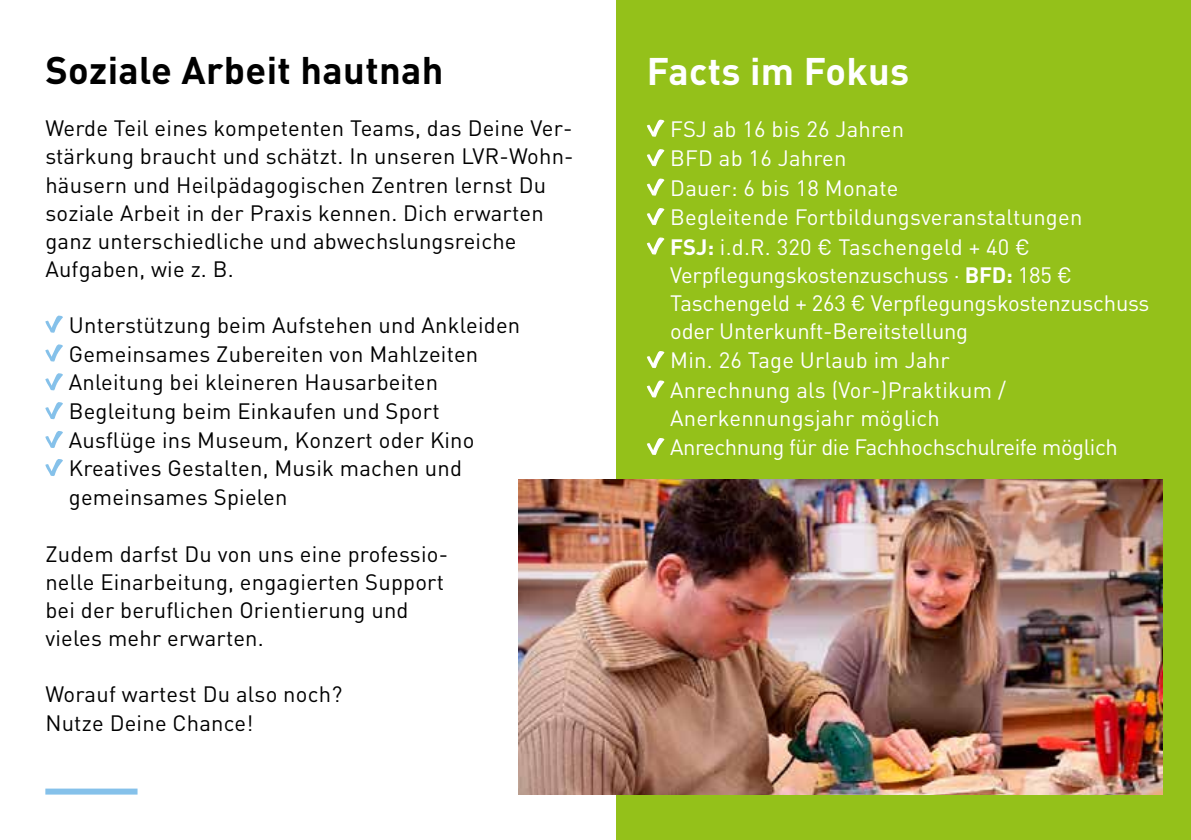
<style>
.page{position:relative;width:1191px;height:840px;background:#fff}
.page>*{position:absolute;margin:0;border:0;box-sizing:border-box;transform-origin:0 0}
.t1{font:700 38px "DIN Pro";letter-spacing:.01em;color:#000}
.t2{font:700 38px "DIN Pro";letter-spacing:.01em;color:#fff}
.t3{font:22px/28px "DIN Pro";letter-spacing:.01em;color:#000}
.t4{font:22px/29px "DIN Pro";letter-spacing:-.01em;color:#fff}
.s1{font-weight:700}
</style>
<div class="page">
<div style="left:617px;top:0;width:574px;height:839px;background:#94c11a"></div>
<svg style="left:45px;top:315px;width:18px;height:17px"></svg>
<svg style="left:45px;top:344px;width:18px;height:17px"></svg>
<svg style="left:45px;top:373px;width:18px;height:17px"></svg>
<svg style="left:45px;top:402px;width:18px;height:17px"></svg>
<svg style="left:45px;top:431px;width:18px;height:17px"></svg>
<svg style="left:45px;top:459px;width:18px;height:17px"></svg>
<img style="left:519px;top:479px;width:643px;height:315px">
<svg style="left:647px;top:120px;width:17px;height:17px"></svg>
<svg style="left:647px;top:149px;width:17px;height:17px"></svg>
<svg style="left:647px;top:178px;width:17px;height:17px"></svg>
<svg style="left:647px;top:208px;width:17px;height:17px"></svg>
<svg style="left:647px;top:237px;width:17px;height:17px"></svg>
<svg style="left:647px;top:351px;width:17px;height:17px"></svg>
<svg style="left:647px;top:380px;width:17px;height:17px"></svg>
<svg style="left:647px;top:438px;width:17px;height:17px"></svg>
<div style="left:45px;top:788px;width:92px;height:6px;background:#85c1ea"></div>
<h1 class="t1" style="left:45px;top:45px;width:400px">Soziale Arbeit hautnah</h1>
<p class="t3" style="left:45px;top:113px;width:530px">Werde Teil eines kompetenten Teams, das Deine Ver&shy;stärkung braucht und schätzt. In unseren LVR-Wohn&shy;häusern und Heilpädagogischen Zentren lernst Du soziale Arbeit in der Praxis kennen. Dich erwarten ganz unterschiedliche und abwechslungsreiche Aufgaben, wie z. B.</p>
<p class="t3" style="left:69px;top:309px;width:453px;line-height:28.6px">Unterstützung beim Aufstehen und Ankleiden Gemeinsames Zubereiten von Mahlzeiten Anleitung bei kleineren Hausarbeiten Begleitung beim Einkaufen und Sport Ausflüge ins Museum, Konzert oder Kino Kreatives Gestalten, Musik machen und gemeinsames Spielen</p>
<p class="t3" style="left:45px;top:538px;width:404px">Zudem darfst Du von uns eine professio&shy;nelle Einarbeitung, engagierten Support bei der beruflichen Orientierung und vieles mehr erwarten.</p>
<p class="t3" style="left:45px;top:678px;width:298px;line-height:28.8px">Worauf wartest Du also noch?<br>Nutze Deine Chance!</p>
<h1 class="t2" style="left:647px;top:45px;width:264px">Facts im Fokus</h1>
<p class="t4" style="left:670px;top:113px;width:480px">FSJ ab 16 bis 26 Jahren<br>BFD ab 16 Jahren<br>Dauer: 6 bis 18 Monate<br>Begleitende Fortbildungsveranstaltungen<br><span class="s1">FSJ:</span> i.d.R. 320 € Taschengeld + 40 € Verpflegungskostenzuschuss · <span class="s1">BFD:</span> 185 € Taschengeld + 263 € Verpflegungskostenzuschuss oder Unterkunft-Bereitstellung<br>Min. 26 Tage Urlaub im Jahr<br>Anrechnung als (Vor-)Praktikum / Anerkennungsjahr möglich<br>Anrechnung für die Fachhochschulreife möglich</p>
</div>
